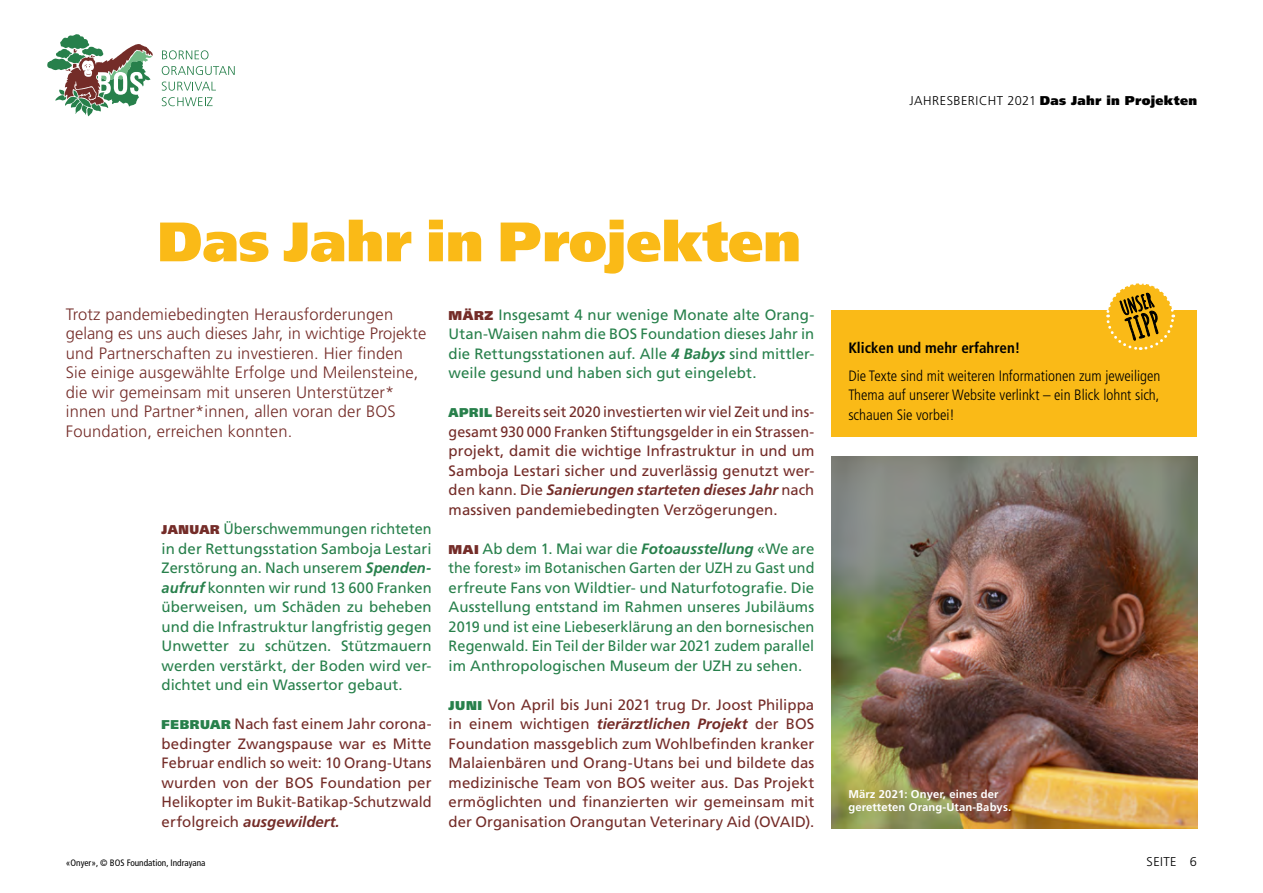
<style>
.page{position:relative;width:1263px;height:893px;background:#fff}
.page>*{position:absolute;margin:0;border:0;box-sizing:border-box;transform-origin:0 0}
.t1{font:900 55.5px "Frutiger LT Pro";color:#faba17}
.t2{font:300 16.5px/19.5px "Frutiger LT Pro";letter-spacing:.01em;color:#742c28}
.t3{font:15px/19.5px "Frutiger LT Pro";letter-spacing:.005em;color:#742c28;text-align:justify}
.t4{font:15px/19.5px "Frutiger LT Pro";letter-spacing:.005em;color:#27804b;text-align:justify}
.t5{font:15px/19.5px "Frutiger LT Pro";letter-spacing:.005em;color:#27804b;text-align:justify;scale:.96 1}
.t6{font:15px/19.5px "Frutiger LT Pro";letter-spacing:.005em;color:#742c28;text-align:justify;scale:.95 1}
.t7{font:300 condensed 15px/19.5px "Frutiger LT Pro";color:#000;text-align:justify}
.t8{font:700 condensed 15px "Frutiger LT Pro";color:#000}
.t9{font:900 12.75px "Frutiger LT Pro";color:#000}
.t10{font:300 12.75px "Frutiger LT Pro";letter-spacing:.03em;color:#000}
.t11{font:700 11.25px/13.5px "Frutiger LT Pro";letter-spacing:.01em;color:#fff}
.t12{font:condensed 9.3px "Frutiger LT Pro";color:#000}
.s1{font-weight:300}
.s2{font-weight:900;font-size:12.75px;color:#742c28}
.s3{font-weight:700;font-style:italic}
.s4{font-weight:900;font-size:12.75px;color:#27804b}
</style>
<div class="page">
<svg style="left:162px;top:50px;width:47px;height:9px"></svg>
<svg style="left:162px;top:66px;width:73px;height:9px"></svg>
<svg style="left:162px;top:82px;width:54px;height:9px"></svg>
<svg style="left:162px;top:97px;width:51px;height:9px"></svg>
<svg style="left:47px;top:34px;width:106px;height:82px"></svg>
<div style="left:831px;top:310px;width:366px;height:127px;background:#faba17"></div>
<svg style="left:1106px;top:283px;width:70px;height:67px"></svg>
<img style="left:831px;top:456px;width:366px;height:372px">
<p class="t9" style="left:909px;top:93px;width:289px"><span class="s1">jahr esber icht 2021</span> Das Jahr in Projekten</p>
<h1 class="t1" style="left:157px;top:208px;width:645px">Das Jahr in Projekten</h1>
<p class="t2" style="left:66px;top:304px;width:362px">Trotz pandemiebedingten Herausforderungen gelang es uns auch dieses Jahr, in wichtige Projekte und Partnerschaften zu investieren. H ier finden Sie einige ausgewählte Erfolge und Meilensteine, die wir gemeinsam mit unseren Unterstützer* innen und Partner*innen, allen voran der BOS Foundation, erreichen konnten.</p>
<p class="t5" style="left:162px;top:519px;width:283px"><span class="s2">Januar</span> Überschwemmungen richteten in der Rettungsstation Samboja Lestari Zerstörung an. Nach unserem <span class="s3">Spenden&shy;aufruf</span> konnten wir rund 13 600 Franken überweisen, um Schäden zu beheben und die Infrastruktur langfristig gegen Unwetter zu schützen. Stützmauern werden verstärkt, der Boden wird ver&shy;dichtet und ein Wassertor gebaut.</p>
<p class="t3" style="left:162px;top:714px;width:272px"><span class="s4">Februar</span> Nach fast einem Jahr corona&shy;bedingter Zwangspause war es Mitte Februar endlich so weit: 10 Orang-Utans wurden von der BOS Foundation per Helikopter im Bukit-Batikap-Schutzwald erfolgreich <span class="s3">ausgewildert.</span></p>
<p class="t12" style="left:66px;top:857px;width:141px">«Onyer», © BOS Foundation, Indrayana</p>
<p class="t4" style="left:449px;top:305px;width:367px"><span class="s2">März</span> Insgesamt 4 nur wenige Monate alte Orang-Utan-Waisen nahm die BOS Foundation dieses Jahr in die Rettungsstationen auf. Alle <span class="s3">4 Babys</span> sind mittler&shy;weile gesund und haben sich gut eingelebt.</p>
<p class="t6" style="left:449px;top:402px;width:386px"><span class="s4">April</span> Bereits seit 2020 investierten wir viel Zeit und ins&shy;gesamt 930 000 Franken Stiftungsgelder in ein Strassen&shy;projekt, damit die wichtige Infrastruktur in und um Samboja Lestari sicher und zuverlässig genutzt wer&shy;den kann. Die <span class="s3">Sanierungen starteten dieses Jahr</span> nach massiven pandemiebedingten Verzögerungen.</p>
<p class="t4" style="left:449px;top:539px;width:367px"><span class="s2">Mai</span> Ab dem 1. Mai war die <span class="s3">Fotoausstellung</span> «We are the forest» im Botanischen Garten der UZH zu Gast und erfreute Fans von Wildtier- und Naturfotografie. Die Ausstellung entstand im Rahmen unseres Jubiläums 2019 und ist eine Liebeserklärung an den bornesischen Regenwald. Ein Teil der Bilder war 2021 zudem parallel im Anthropologischen Museum der UZH zu sehen.</p>
<p class="t3" style="left:449px;top:695px;width:367px"><span class="s4">Juni</span> Von April bis Juni 2021 trug Dr. Joost Philippa in einem wichtigen <span class="s3">tierärztlichen Projekt</span> der BOS Foundation massgeblich zum Wohlbefinden kranker Malaienbären und Orang-Utans bei und bildete das medizinische Team von BOS weiter aus. Das Projekt ermöglichten und finanzierten wir gemeinsam mit der Organisation Orangutan Veterinary Aid (OVAID).</p>
<p class="t8" style="left:848px;top:339px;width:174px">Klicken und mehr erfahren!</p>
<p class="t7" style="left:848px;top:366px;width:314px">Die Texte sind mit weiteren Informationen zum jeweiligen Thema auf unserer Website verlinkt – ein Blick lohnt sich, schauen Sie vorbei!</p>
<p class="t11" style="left:848px;top:787px;width:164px">März 2021: Onyer, eines der geretteten Orang-Utan-Babys.</p>
<p class="t10" style="left:1146px;top:854px;width:52px">seite 6</p>
</div>
